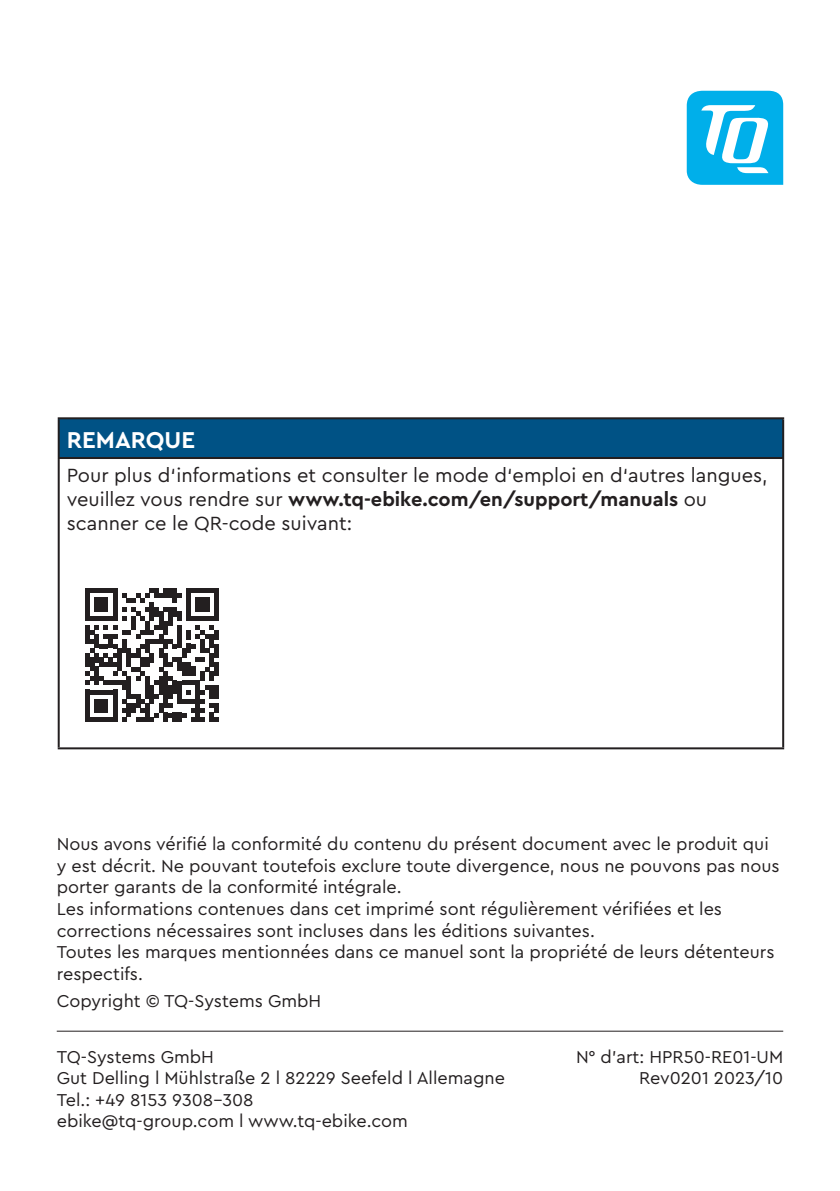
<style>
.page{position:relative;width:840px;height:1191px;background:#fff}
.page>*{position:absolute;margin:0;border:0;box-sizing:border-box;transform-origin:0 0}
.t1{font:700 24px "TQPRO";color:#fff}
.t2{font:20px/24px "TQPRO";color:#231f20}
.t3{font:18px/21.6px "TQPRO";color:#231f20}
.s1{font-weight:700}
</style>
<div class="page">
<hr style="left:57px;top:1030px;width:725px;height:1px;background:#231f20">
<svg style="left:686px;top:91px;width:96px;height:94px"></svg>
<div style="left:59px;top:418px;width:723px;height:40px;background:#005285"></div>
<hr style="left:58px;top:417px;width:725px;height:2px;background:#231f20">
<hr style="left:58px;top:419px;width:2px;height:38px;background:#231f20">
<hr style="left:781px;top:419px;width:2px;height:38px;background:#231f20">
<hr style="left:58px;top:457px;width:725px;height:2px;background:#231f20">
<hr style="left:58px;top:459px;width:2px;height:288px;background:#231f20">
<hr style="left:781px;top:459px;width:2px;height:288px;background:#231f20">
<hr style="left:58px;top:747px;width:725px;height:2px;background:#231f20">
<svg style="left:85px;top:588px;width:133px;height:134px"></svg>
<h1 class="t1" style="left:67px;top:424px;width:130px">REMARQUE</h1>
<p class="t2" style="left:67px;top:462px;width:702px">Pour plus d‘informations et consulter le mode d‘emploi en d‘autres langues, veuillez vous rendre sur <span class="s1">www.tq-ebike.com/en/support/manuals</span> ou scanner ce le QR-code suivant:</p>
<p class="t3" style="left:57px;top:832px;width:724px">Nous avons vérifié la conformité du contenu du présent document avec le produit qui y est décrit. Ne pouvant toutefois exclure toute divergence, nous ne pouvons pas nous porter garants de la conformité intégrale.<br>Les informations contenues dans cet imprimé sont régulièrement vérifiées et les corrections nécessaires sont incluses dans les éditions suivantes.<br>Toutes les marques mentionnées dans ce manuel sont la propriété de leurs détenteurs respectifs.</p>
<p class="t3" style="left:57px;top:989px;width:266px">Copyright © TQ-Systems GmbH</p>
<p class="t3" style="left:57px;top:1045px;width:159px">TQ-Systems GmbH</p>
<p class="t3" style="left:575px;top:1045px;width:208px">N° d’art: HPR50-RE01-UM</p>
<p class="t3" style="left:57px;top:1066px;width:449px">Gut Delling l Mühlstraße 2 l 82229 Seefeld l Allemagne</p>
<p class="t3" style="left:639px;top:1066px;width:145px">Rev0201 2023/10</p>
<p class="t3" style="left:57px;top:1088px;width:352px">Tel.: +49 8153 9308-308 ebike@tq-group.com l www.tq-ebike.com</p>
</div>
